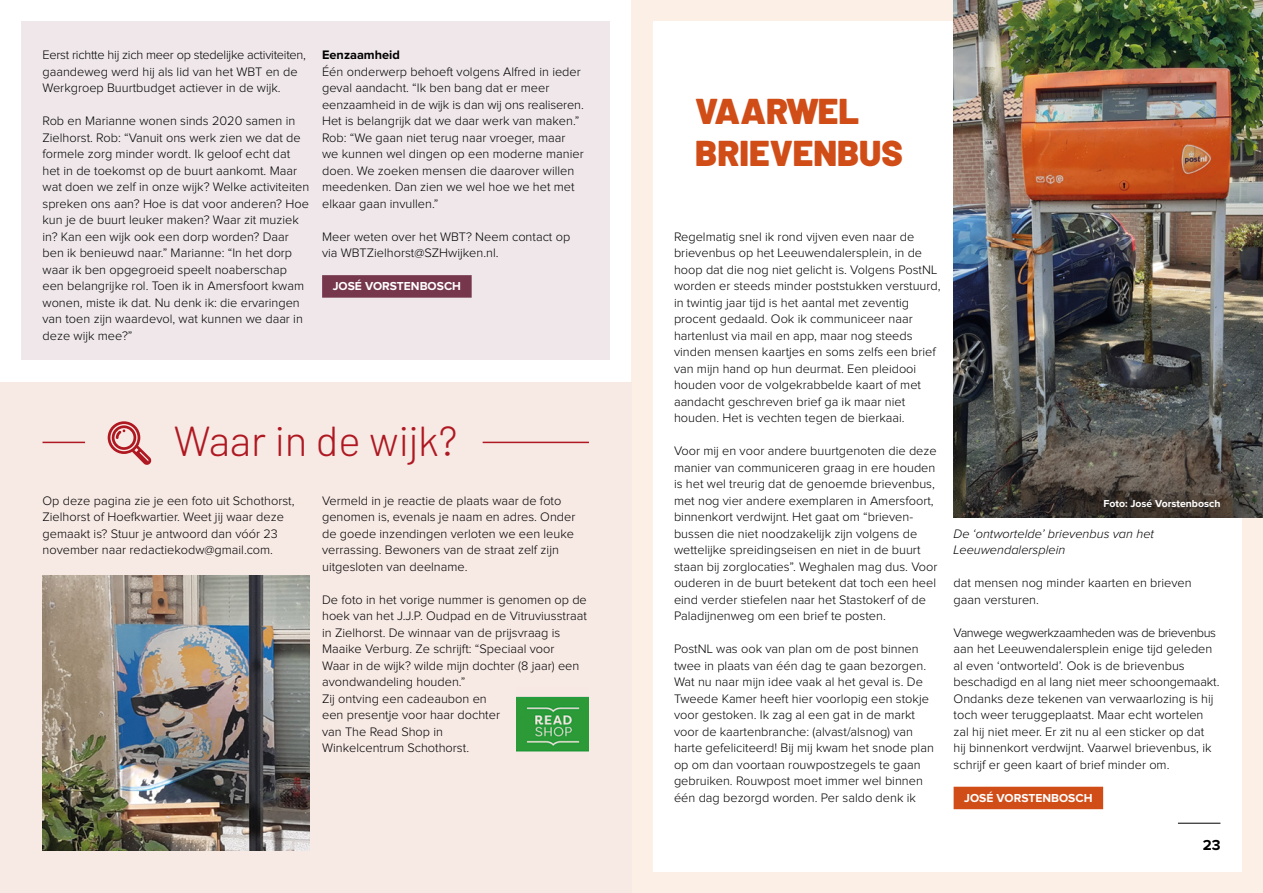
<style>
.page{position:relative;width:1263px;height:893px;background:#fff}
.page>*{position:absolute;margin:0;border:0;box-sizing:border-box;transform-origin:0 0}
.t1{font:300 42px "Barlow";color:#af1821}
.t2{font:900 36px/42px "Barlow";color:#d14d18}
.t3{font:700 15px "Proxima Nova";color:#000}
.t4{font:300 12.75px/16.5px "Proxima Nova";color:#000}
.t5{font:italic 300 12.75px/16.5px "Proxima Nova";color:#000}
.t6{font:700 12.75px "Proxima Nova";color:#000}
.t7{font:700 12px "Proxima Nova";color:#fff}
.t8{font:700 10.5px "Proxima Nova";color:#fff}
</style>
<div class="page">
<div style="left:21px;top:21px;width:589px;height:339px;background:#efe7ea"></div>
<div style="left:631px;top:0;width:632px;height:893px;background:#fbefe6"></div>
<div style="left:653px;top:21px;width:589px;height:851px;background:#fff"></div>
<img style="left:954px;top:0;width:309px;height:518px">
<hr style="left:1178px;top:823px;width:42px;height:1px;background:#000">
<div style="left:0;top:382px;width:631px;height:511px;background:#f7e9e4"></div>
<img style="left:43px;top:575px;width:266px;height:275px">
<hr style="left:43px;top:442px;width:42px;height:1px;background:#af1821">
<hr style="left:483px;top:442px;width:106px;height:1px;background:#af1821">
<svg style="left:108px;top:421px;width:44px;height:44px"></svg>
<div style="left:322px;top:275px;width:150px;height:23px;background:#76374d"></div>
<div style="left:954px;top:787px;width:149px;height:22px;background:#d14d18"></div>
<img style="left:517px;top:696px;width:72px;height:56px">
<p class="t4" style="left:43px;top:47px;width:265px">Eerst richtte hij zich meer op stedelijke activiteiten, gaandeweg werd hij als lid van het WBT en de<br>Werkgroep Buurtbudget actiever in de wijk.</p>
<p class="t4" style="left:43px;top:113px;width:268px">Rob en Marianne wonen sinds 2020 samen in Zielhorst. Rob: “Vanuit ons werk zien we dat de formele zorg minder wordt. Ik geloof echt dat het in de toekomst op de buurt aankomt. Maar wat doen we zelf in onze wijk? Welke activiteiten spreken ons aan? Hoe is dat voor anderen? Hoe kun je de buurt leuker maken? Waar zit muziek in? Kan een wijk ook een dorp worden? Daar ben ik benieuwd naar.” Marianne: “In het dorp waar ik ben opgegroeid speelt noaberschap een belangrijke rol. Toen ik in Amersfoort kwam wonen, miste ik dat. Nu denk ik: die ervaringen van toen zijn waardevol, wat kunnen we daar in deze wijk mee?”</p>
<p class="t6" style="left:322px;top:47px;width:79px">Eenzaamheid</p>
<p class="t4" style="left:322px;top:64px;width:263px">Één onderwerp behoeft volgens Alfred in ieder geval aandacht. “Ik ben bang dat er meer eenzaamheid in de wijk is dan wij ons realiseren.<br>Het is belangrijk dat we daar werk van maken.” Rob: “We gaan niet terug naar vroeger, maar we kunnen wel dingen op een moderne manier doen. We zoeken mensen die daarover willen meedenken. Dan zien we wel hoe we het met elkaar gaan invullen.”</p>
<p class="t4" style="left:322px;top:229px;width:250px">Meer weten over het WBT? Neem contact op via WBTZielhorst@SZHwijken.nl.</p>
<p class="t7" style="left:333px;top:279px;width:130px">JOSÉ VORSTENBOSCH</p>
<h1 class="t1" style="left:174px;top:415px;width:285px">Waar in de wijk?</h1>
<p class="t4" style="left:322px;top:493px;width:255px">Vermeld in je reactie de plaats waar de foto genomen is, evenals je naam en adres. Onder de goede inzendingen verloten we een leuke verrassing. Bewoners van de straat zelf zijn uitgesloten van deelname.</p>
<p class="t4" style="left:322px;top:592px;width:266px">De foto in het vorige nummer is genomen op de hoek van het J.J.P. Oudpad en de Vitruviusstraat in Zielhorst. De winnaar van de prijsvraag is Maaike Verburg. Ze schrijft: “Speciaal voor<br>Waar in de wijk? wilde mijn dochter (8 jaar) een avondwandeling houden.”<br>Zij ontving een cadeaubon en<br>een presentje voor haar dochter<br>van The Read Shop in<br>Winkelcentrum Schothorst.</p>
<p class="t4" style="left:43px;top:493px;width:254px">Op deze pagina zie je een foto uit Schothorst, Zielhorst of Hoefkwartier. Weet jij waar deze gemaakt is? Stuur je antwoord dan vóór 23 november naar redactiekodw@gmail.com.</p>
<h2 class="t2" style="left:695px;top:90px;width:209px">VAARWEL<br>BRIEVENBUS</h2>
<p class="t4" style="left:674px;top:229px;width:268px">Regelmatig snel ik rond vijven even naar de brievenbus op het Leeuwendalersplein, in de hoop dat die nog niet gelicht is. Volgens PostNL worden er steeds minder poststukken verstuurd, in twintig jaar tijd is het aantal met zeventig procent gedaald. Ook ik communiceer naar hartenlust via mail en app, maar nog steeds vinden mensen kaartjes en soms zelfs een brief van mijn hand op hun deurmat. Een pleidooi houden voor de volgekrabbelde kaart of met aandacht geschreven brief ga ik maar niet houden. Het is vechten tegen de bierkaai.</p>
<p class="t4" style="left:674px;top:443px;width:265px">Voor mij en voor andere buurtgenoten die deze manier van communiceren graag in ere houden is het wel treurig dat de genoemde brievenbus, met nog vier andere exemplaren in Amersfoort, binnenkort verdwijnt. Het gaat om “brieven&shy;bussen die niet noodzakelijk zijn volgens de wettelijke spreidingseisen en niet in de buurt staan bij zorglocaties”. Weghalen mag dus. Voor ouderen in de buurt betekent dat toch een heel eind verder stiefelen naar het Stastokerf of de Paladijnenweg om een brief te posten.</p>
<p class="t4" style="left:674px;top:641px;width:261px">PostNL was ook van plan om de post binnen twee in plaats van één dag te gaan bezorgen.<br>Wat nu naar mijn idee vaak al het geval is. De Tweede Kamer heeft hier voorlopig een stokje voor gestoken. Ik zag al een gat in de markt voor de kaartenbranche: (alvast/alsnog) van harte gefeliciteerd! Bij mij kwam het snode plan op om dan voortaan rouwpostzegels te gaan gebruiken. Rouwpost moet immer wel binnen één dag bezorgd worden. Per saldo denk ik</p>
<p class="t8" style="left:1103px;top:498px;width:118px">Foto: José Vorstenbosch</p>
<p class="t5" style="left:954px;top:526px;width:202px">De ‘ontwortelde’ brievenbus van het<br>Leeuwendalersplein</p>
<p class="t4" style="left:954px;top:575px;width:240px">dat mensen nog minder kaarten en brieven gaan versturen.</p>
<p class="t4" style="left:954px;top:625px;width:267px">Vanwege wegwerkzaamheden was de brievenbus aan het Leeuwendalersplein enige tijd geleden al even ‘ontworteld’. Ook is de brievenbus beschadigd en al lang niet meer schoongemaakt.<br>Ondanks deze tekenen van verwaarlozing is hij toch weer teruggeplaatst. Maar echt wortelen zal hij niet meer. Er zit nu al een sticker op dat hij binnenkort verdwijnt. Vaarwel brievenbus, ik schrijf er geen kaart of brief minder om.</p>
<p class="t7" style="left:964px;top:791px;width:130px">JOSÉ VORSTENBOSCH</p>
<p class="t3" style="left:1203px;top:837px;width:19px">23</p>
</div>
